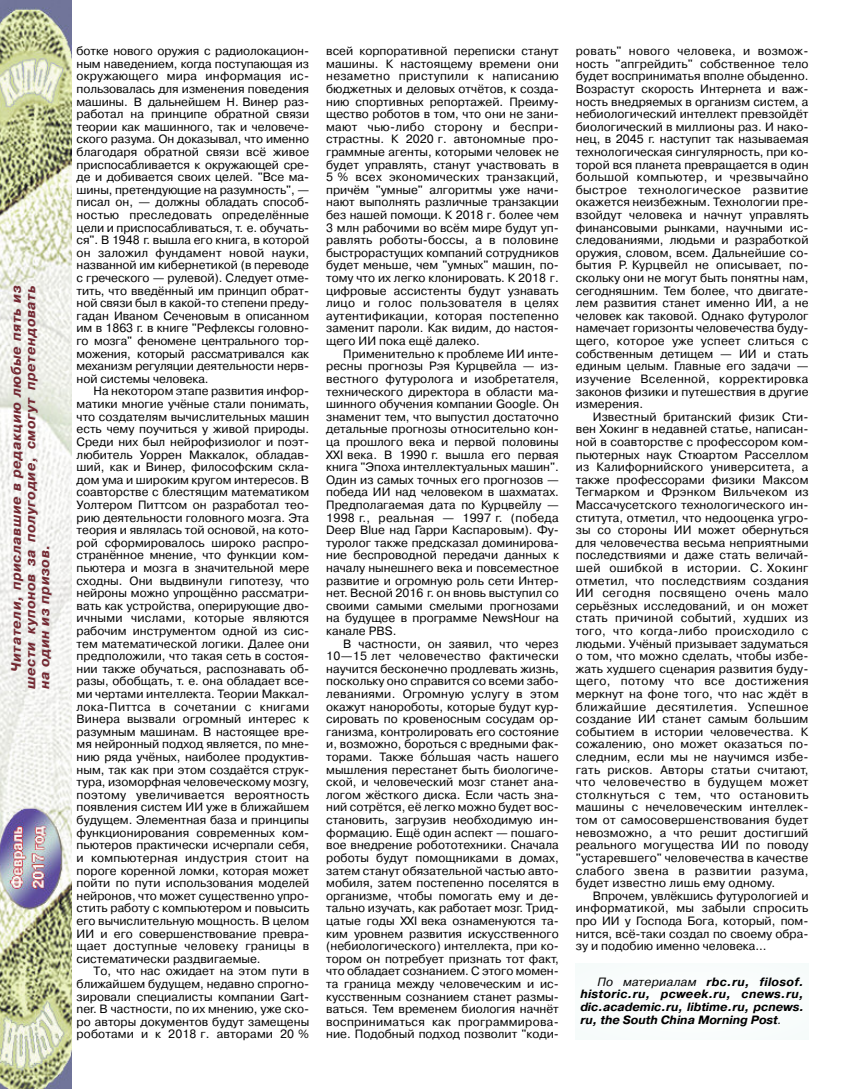
<style>
.page{position:relative;width:851px;height:1089px;background:#fff}
.page>*{position:absolute;margin:0;border:0;box-sizing:border-box;transform-origin:0 0}
.t1{font:italic 700 13.5px/14.1px "Pragmatica C";letter-spacing:.05em;color:#742730;text-align:justify}
.t2{font:12px/12.6px "Pragmatica C";color:#000;text-align:justify}
.t3{font:italic 700 12px/12.6px "Pragmatica C";color:#000;text-align:justify}
.s1{font-weight:400}
</style>
<div class="page">
<img style="left:0;top:0;width:71px;height:1089px">
<div style="left:575px;top:963px;width:233px;height:77px;background:#f9fcfc"></div>
<svg style="left:430px;top:749px;width:5px;height:5px"></svg>
<p class="t1" style="left:9px;top:689px;width:405px;text-indent:17px;rotate:-90deg">Читатели, приславшие в редакцию любые пять из шести купонов за полугодие, смогут претендовать на один из призов.</p>
<p class="t2" style="left:77px;top:45px;width:234px">ботке нового оружия с радиолокацион&shy;ным наведением, когда поступающая из окружающего мира информация ис&shy;пользовалась для изменения поведения машины. В дальнейшем Н. Винер раз&shy;работал на принципе обратной связи теории как машинного, так и человече&shy;ского разума. Он доказывал, что именно благодаря обратной связи всё живое приспосабливается к окружающей сре&shy;де и добивается своих целей. "Все ма&shy;шины, претендующие на разумность", — писал он, — должны обладать способ&shy;ностью преследовать определённые цели и приспосабливаться, т. е. обучать&shy;ся". В 1948 г. вышла его книга, в которой он заложил фундамент новой науки, названной им кибернетикой (в переводе с греческого — рулевой). Следует отме&shy;тить, что введённый им принцип обрат&shy;ной связи был в какой-то степени преду&shy;гадан Иваном Сеченовым в описанном им в 1863 г. в книге "Рефлексы головно&shy;го мозга" феномене центрального тор&shy;можения, который рассматривался как механизм регуляции деятельности нерв&shy;ной системы человека.</p>
<p class="t2" style="left:77px;top:385px;width:234px;text-indent:17px">На некотором этапе развития инфор&shy;матики многие учёные стали понимать, что создателям вычислительных машин есть чему поучиться у живой природы.<br>Среди них был нейрофизиолог и поэт&shy;любитель Уоррен Маккалок, обладав&shy;ший, как и Винер, философским скла&shy;дом ума и широким кругом интересов. В соавторстве с блестящим математиком Уолтером Питтсом он разработал тео&shy;рию деятельности головного мозга. Эта теория и являлась той основой, на кото&shy;рой сформировалось широко распро&shy;странённое мнение, что функции ком&shy;пьютера и мозга в значительной мере сходны. Они выдвинули гипотезу, что нейроны можно упрощённо рассматри&shy;вать как устройства, оперирующие дво&shy;ичными числами, которые являются рабочим инструментом одной из сис&shy;тем математической логики. Далее они предположили, что такая сеть в состоя&shy;нии также обучаться, распознавать об&shy;разы, обобщать, т. е. она обладает все&shy;ми чертами интеллекта. Теории Маккал&shy;лока-Питтса в сочетании с книгами Винера вызвали огромный интерес к разумным машинам. В настоящее вре&shy;мя нейронный подход является, по мне&shy;нию ряда учёных, наиболее продуктив&shy;ным, так как при этом создаётся струк&shy;тура, изоморфная человеческому мозгу, поэтому увеличивается вероятность появления систем ИИ уже в ближайшем будущем. Элементная база и принципы функционирования современных ком&shy;пьютеров практически исчерпали себя, и компьютерная индустрия стоит на пороге коренной ломки, которая может пойти по пути использования моделей нейронов, что может существенно упро&shy;стить работу с компьютером и повысить его вычислительную мощность. В целом ИИ и его совершенствование превра&shy;щает доступные человеку границы в систематически раздвигаемые.</p>
<p class="t2" style="left:77px;top:964px;width:234px;text-indent:17px">То, что нас ожидает на этом пути в ближайшем будущем, недавно спрогно&shy;зировали специалисты компании Gart&shy;ner. В частности, по их мнению, уже ско&shy;ро авторы документов будут замещены роботами и к 2018 г. авторами 20 %</p>
<p class="t2" style="left:326px;top:45px;width:234px">всей корпоративной переписки станут машины. К настоящему времени они незаметно приступили к написанию бюджетных и деловых отчётов, к созда&shy;нию спортивных репортажей. Преиму&shy;щество роботов в том, что они не зани&shy;мают чью-либо сторону и беспри&shy;страстны. К 2020 г. автономные про&shy;граммные агенты, которыми человек не будет управлять, станут участвовать в 5 % всех экономических транзакций, причём "умные" алгоритмы уже начи&shy;нают выполнять различные транзакции без нашей помощи. К 2018 г. более чем 3 млн рабочими во всём мире будут уп&shy;равлять роботы-боссы, а в половине быстрорастущих компаний сотрудников будет меньше, чем "умных" машин, по&shy;тому что их легко клонировать. К 2018 г. цифровые ассистенты будут узнавать лицо и голос пользователя в целях аутентификации, которая постепенно заменит пароли. Как видим, до настоя&shy;щего ИИ пока ещё далеко.</p>
<p class="t2" style="left:326px;top:347px;width:234px;text-indent:17px">Применительно к проблеме ИИ инте&shy;ресны прогнозы Рэя Курцвейла — из&shy;вестного футуролога и изобретателя, технического директора в области ма&shy;шинного обучения компании Google. Он знаменит тем, что выпустил достаточно детальные прогнозы относительно кон&shy;ца прошлого века и первой половины XXI века. В 1990 г. вышла его первая книга "Эпоха интеллектуальных машин".<br>Один из самых точных его прогнозов — победа ИИ над человеком в шахматах.<br>Предполагаемая дата по Курцвейлу — 1998 г., реальная — 1997 г. (победа Deep Blue над Гарри Каспаровым). Фу&shy;туролог также предсказал доминирова&shy;ние беспроводной передачи данных к началу нынешнего века и повсеместное развитие и огромную роль сети Интер&shy;нет. Весной 2016 г. он вновь выступил со своими самыми смелыми прогнозами на будущее в программе NewsHour на канале PBS.</p>
<p class="t2" style="left:326px;top:637px;width:234px;text-indent:17px">В частности, он заявил, что через 10—15 лет человечество фактически научится бесконечно продлевать жизнь, поскольку оно справится со всеми забо&shy;леваниями. Огромную услугу в этом окажут нанороботы, которые будут кур&shy;сировать по кровеносным сосудам ор&shy;ганизма, контролировать его состояние и, возможно, бороться с вредными фак&shy;торами. Также большая часть нашего мышления перестанет быть биологиче&shy;ской, и человеческий мозг станет ана&shy;логом жёсткого диска. Если часть зна&shy;ний сотрётся, её легко можно будет вос&shy;становить, загрузив необходимую ин&shy;формацию. Ещё один аспект — пошаго&shy;вое внедрение робототехники. Сначала роботы будут помощниками в домах, затем станут обязательной частью авто&shy;мобиля, затем постепенно поселятся в организме, чтобы помогать ему и де&shy;тально изучать, как работает мозг. Трид&shy;цатые годы XXI века ознаменуются та&shy;ким уровнем развития искусственного (небиологического) интеллекта, при ко&shy;тором он потребует признать тот факт, что обладает сознанием. С этого момен&shy;та граница между человеческим и ис&shy;кусственным сознанием станет размы&shy;ваться. Тем временем биология начнёт восприниматься как программирова&shy;ние. Подобный подход позволит "коди-</p>
<p class="t2" style="left:575px;top:45px;width:234px">ровать" нового человека, и возмож&shy;ность "апгрейдить" собственное тело будет восприниматья вполне обыденно.<br>Возрастут скорость Интернета и важ&shy;ность внедряемых в организм систем, а небиологический интеллект превзойдёт биологический в миллионы раз. И нако&shy;нец, в 2045 г. наступит так называемая технологическая сингулярность, при ко&shy;торой вся планета превращается в один большой компьютер, и чрезвычайно быстрое технологическое развитие окажется неизбежным. Технологии пре&shy;взойдут человека и начнут управлять финансовыми рынками, научными ис&shy;следованиями, людьми и разработкой оружия, словом, всем. Дальнейшие со&shy;бытия Р. Курцвейл не описывает, по&shy;скольку они не могут быть понятны нам, сегодняшним. Тем более, что двигате&shy;лем развития станет именно ИИ, а не человек как таковой. Однако футуролог намечает горизонты человечества буду&shy;щего, которое уже успеет слиться с собственным детищем — ИИ и стать единым целым. Главные его задачи — изучение Вселенной, корректировка законов физики и путешествия в другие измерения.</p>
<p class="t2" style="left:575px;top:410px;width:234px;text-indent:17px">Известный британский физик Сти&shy;вен Хокинг в недавней статье, написан&shy;ной в соавторстве с профессором ком&shy;пьютерных наук Стюартом Расселлом из Калифорнийского университета, а также профессорами физики Максом Тегмарком и Фрэнком Вильчеком из Массачусетского технологического ин&shy;ститута, отметил, что недооценка угро&shy;зы со стороны ИИ может обернуться для человечества весьма неприятными последствиями и даже стать величай&shy;шей ошибкой в истории. С. Хокинг отметил, что последствиям создания ИИ сегодня посвящено очень мало серьёзных исследований, и он может стать причиной событий, худших из того, что когда-либо происходило с людьми. Учёный призывает задуматься о том, что можно сделать, чтобы избе&shy;жать худшего сценария развития буду&shy;щего, потому что все достижения меркнут на фоне того, что нас ждёт в ближайшие десятилетия. Успешное создание ИИ станет самым большим событием в истории человечества. К сожалению, оно может оказаться по&shy;следним, если мы не научимся избе&shy;гать рисков. Авторы статьи считают, что человечество в будущем может столкнуться с тем, что остановить машины с нечеловеческим интеллек&shy;том от самосовершенствования будет невозможно, а что решит достигший реального могущества ИИ по поводу "устаревшего" человечества в качестве слабого звена в развитии разума, будет известно лишь ему одному.</p>
<p class="t2" style="left:575px;top:889px;width:234px;text-indent:17px">Впрочем, увлёкшись футурологией и информатикой, мы забыли спросить про ИИ у Господа Бога, который, пом&shy;нится, всё-таки создал по своему обра&shy;зу и подобию именно человека...</p>
<p class="t3" style="left:580px;top:975px;width:225px;text-indent:17px"><span class="s1">По материалам</span> rbc.ru, filosof. historic.ru, pcweek.ru, cnews.ru, dic.academic.ru, libtime.ru, pcnews. ru, the South China Morning Post<span class="s1">.</span></p>
</div>
